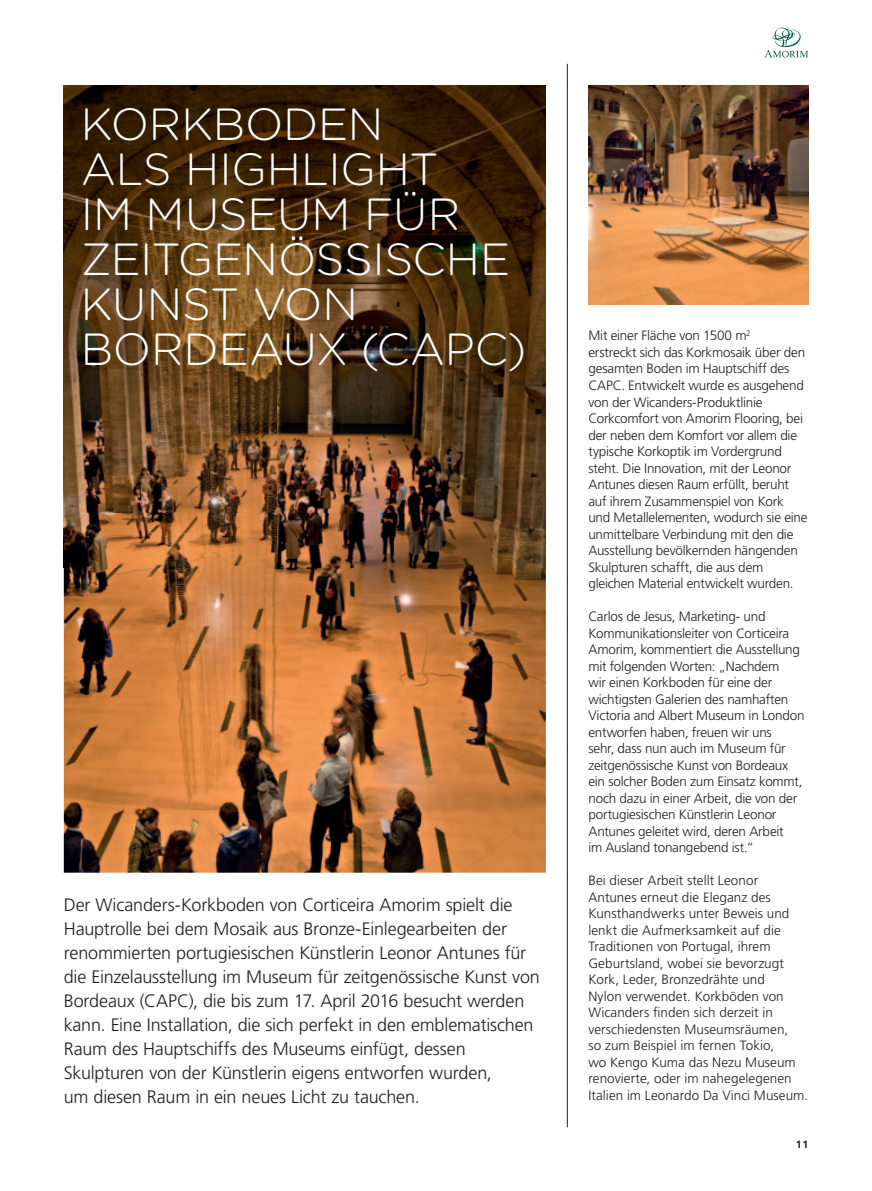
<style>
.page{position:relative;width:872px;height:1191px;background:#fff}
.page>*{position:absolute;margin:0;border:0;box-sizing:border-box;transform-origin:0 0}
.t1{font:300 45px/45px "Gotham Rounded";letter-spacing:-.005em;color:#fff}
.t2{font:300 18px/24px "Frutiger LT Std";letter-spacing:-.01em;color:#231f20}
.t3{font:300 13.5px/16.5px "Frutiger LT Std";letter-spacing:-.015em;color:#231f20}
.t4{font:300 13.5px/16.5px "Frutiger LT Std";letter-spacing:.005em;color:#231f20}
.t5{font:700 10.5px "Frutiger LT Std";color:#231f20}
</style>
<div class="page">
<img style="left:64px;top:567px;width:482px;height:305px">
<img style="left:64px;top:85px;width:482px;height:482px">
<svg style="left:765px;top:28px;width:43px;height:29px"></svg>
<hr style="left:567px;top:64px;width:1px;height:1063px;background:#231f20">
<img style="left:588px;top:85px;width:220px;height:220px">
<h1 class="t1" style="left:81px;top:99px;width:447px">KORKBODEN<br>ALS HIGHLIGHT<br>IM MUSEUM FÜR<br>ZEITGENÖSSISCHE<br>KUNST VON<br>BORDEAUX (CAPC)</h1>
<p class="t2" style="left:64px;top:893px;width:477px">Der Wicanders-Korkboden von Corticeira Amorim spielt die Hauptrolle bei dem Mosaik aus Bronze-Einlegearbeiten der renommierten portugiesischen Künstlerin Leonor Antunes für die Einzelausstellung im Museum für zeitgenössische Kunst von Bordeaux (CAPC), die bis zum 17. April 2016 besucht werden kann. Eine Installation, die sich perfekt in den emblematischen Raum des Hauptschiffs des Museums einfügt, dessen Skulpturen von der Künstlerin eigens entworfen wurden,<br>um diesen Raum in ein neues Licht zu tauchen.</p>
<p class="t3" style="left:588px;top:328px;width:221px">Mit einer Fläche von 1500 m<sup>2<br></sup>erstreckt sich das Korkmosaik über den gesamten Boden im Hauptschiff des CAPC. Entwickelt wurde es ausgehend von der Wicanders-Produktlinie Corkcomfort von Amorim Flooring, bei der neben dem Komfort vor allem die typische Korkoptik im Vordergrund steht. Die Innovation, mit der Leonor Antunes diesen Raum erfüllt, beruht auf ihrem Zusammenspiel von Kork und Metallelementen, wodurch sie eine unmittelbare Verbindung mit den die Ausstellung bevölkernden hängenden Skulpturen schafft, die aus dem gleichen Material entwickelt wurden.</p>
<p class="t3" style="left:588px;top:608px;width:218px">Carlos de Jesus, Marketing- und Kommunikationsleiter von Corticeira Amorim, kommentiert die Ausstellung mit folgenden Worten: „Nachdem<br>wir einen Korkboden für eine der wichtigsten Galerien des namhaften Victoria and Albert Museum in London entworfen haben, freuen wir uns<br>sehr, dass nun auch im Museum für zeitgenössische Kunst von Bordeaux ein solcher Boden zum Einsatz kommt, noch dazu in einer Arbeit, die von der portugiesischen Künstlerin Leonor Antunes geleitet wird, deren Arbeit<br>im Ausland tonangebend ist.“</p>
<p class="t4" style="left:588px;top:872px;width:221px">Bei dieser Arbeit stellt Leonor<br>Antunes erneut die Eleganz des<br>Kunsthandwerks unter Beweis und lenkt die Aufmerksamkeit auf die<br>Traditionen von Portugal, ihrem<br>Geburtsland, wobei sie bevorzugt<br>Kork, Leder, Bronzedrähte und<br>Nylon verwendet. Korkböden von<br>Wicanders finden sich derzeit in verschiedensten Museumsräumen,<br>so zum Beispiel im fernen Tokio,<br>wo Kengo Kuma das Nezu Museum renovierte, oder im nahegelegenen<br>Italien im Leonardo Da Vinci Museum.</p>
<p class="t5" style="left:796px;top:1138px;width:14px">11</p>
</div>
